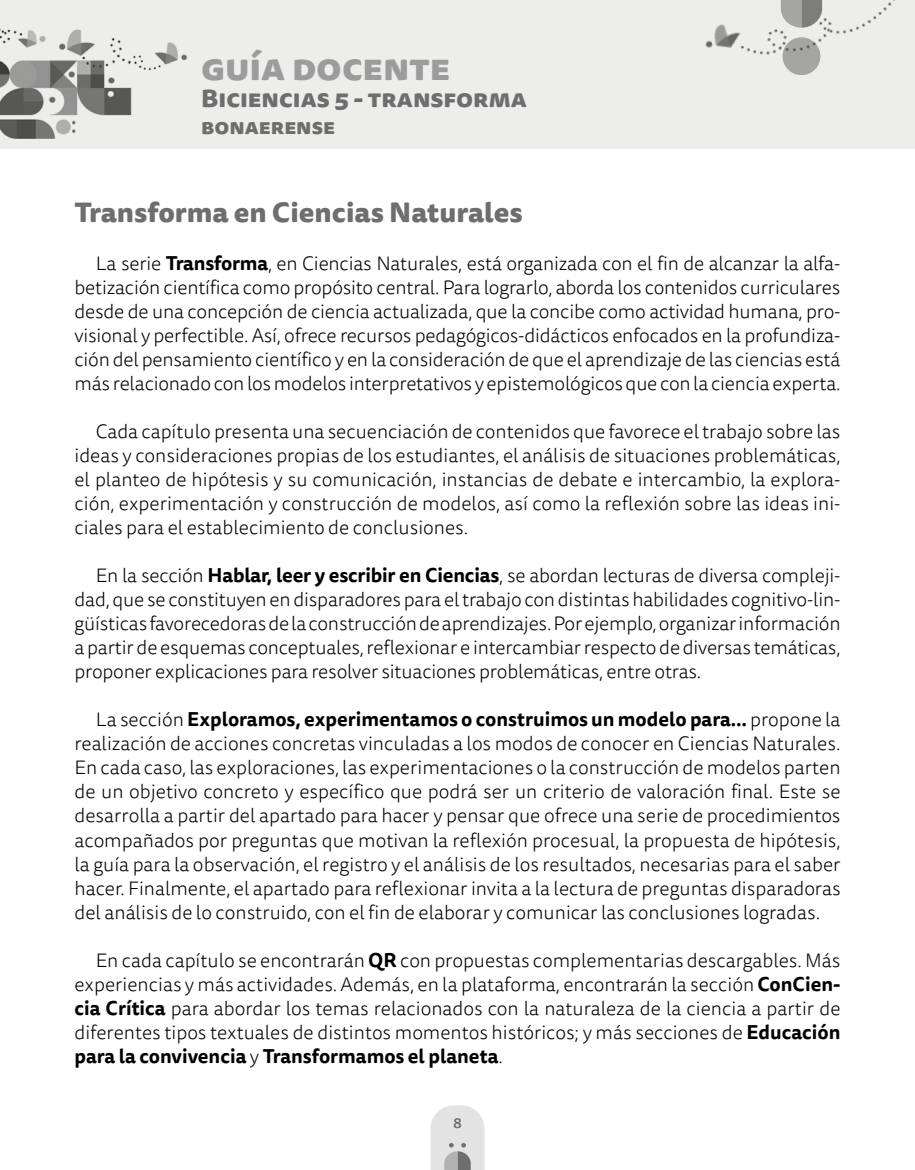
<style>
.page{position:relative;width:915px;height:1170px;background:#fff}
.page>*{position:absolute;margin:0;border:0;box-sizing:border-box;transform-origin:0 0}
.t1{font:800 36px "Tisa Sans Pro";color:#9c9c9c;scale:1.04 1}
.Titulo_teoria{font:800 27px "Tisa Sans Pro";color:#6e6e6e;scale:1.04 1}
.t2{font:800 24px "Tisa Sans Pro";color:#6e6e6e;scale:1.04 1}
.t3{font:800 21px "Tisa Sans Pro";color:#6e6e6e;scale:1.04 1}
.txt_desarrollo_con_s{font:300 19.5px/24px "Tisa Sans Pro";letter-spacing:-.005em;color:#000;text-align:justify}
.t4{font:500 15px "Tisa Sans Pro";color:#6e6e6e}
.s1{font-weight:700}
</style>
<div class="page">
<div style="left:0;top:0;width:914px;height:149px;background:#ededec"></div>
<svg style="left:430px;top:1105px;width:54px;height:64px;background:#dadada"></svg>
<h1 class="t1" style="left:201px;top:40px;width:241px">guía docente</h1>
<p class="t2" style="left:201px;top:80px;width:314px">Biciencias 5 - transforma</p>
<p class="t3" style="left:201px;top:111px;width:130px">bonaerense</p>
<p class="Titulo_teoria" style="left:74px;top:192px;width:432px">Transforma en Ciencias Naturales</p>
<p class="txt_desarrollo_con_s" style="left:74px;top:252px;width:767px;text-indent:21px">La serie <span class="s1">Transforma</span>, en Ciencias Naturales, está organizada con el fin de alcanzar la alfa&shy;betización científica como propósito central. Para lograrlo, aborda los contenidos curriculares desde de una concepción de ciencia actualizada, que la concibe como actividad humana, pro&shy;visional y perfectible. Así, ofrece recursos pedagógicos-didácticos enfocados en la profundiza&shy;ción del pensamiento científico y en la consideración de que el aprendizaje de las ciencias está más relacionado con los modelos interpretativos y epistemológicos que con la ciencia experta.</p>
<p class="txt_desarrollo_con_s" style="left:74px;top:420px;width:767px;text-indent:21px">Cada capítulo presenta una secuenciación de contenidos que favorece el trabajo sobre las ideas y consideraciones propias de los estudiantes, el análisis de situaciones problemáticas, el planteo de hipótesis y su comunicación, instancias de debate e intercambio, la explora&shy;ción, experimentación y construcción de modelos, así como la reflexión sobre las ideas ini&shy;ciales para el establecimiento de conclusiones.</p>
<p class="txt_desarrollo_con_s" style="left:74px;top:564px;width:767px;text-indent:21px">En la sección <span class="s1">Hablar, leer y escribir en Ciencias</span>, se abordan lecturas de diversa compleji&shy;dad, que se constituyen en disparadores para el trabajo con distintas habilidades cognitivo-lin&shy;güísticas favorecedoras de la construcción de aprendizajes. Por ejemplo, organizar información a partir de esquemas conceptuales, reflexionar e intercambiar respecto de diversas temáticas, proponer explicaciones para resolver situaciones problemáticas, entre otras.</p>
<p class="txt_desarrollo_con_s" style="left:74px;top:708px;width:767px;text-indent:21px">La sección <span class="s1">Exploramos, experimentamos o construimos un modelo para…</span> propone la realización de acciones concretas vinculadas a los modos de conocer en Ciencias Naturales.<br>En cada caso, las exploraciones, las experimentaciones o la construcción de modelos parten de un objetivo concreto y específico que podrá ser un criterio de valoración final. Este se desarrolla a partir del apartado para hacer y pensar que ofrece una serie de procedimientos acompañados por preguntas que motivan la reflexión procesual, la propuesta de hipótesis, la guía para la observación, el registro y el análisis de los resultados, necesarias para el saber hacer. Finalmente, el apartado para reflexionar invita a la lectura de preguntas disparadoras del análisis de lo construido, con el fin de elaborar y comunicar las conclusiones logradas.</p>
<p class="txt_desarrollo_con_s" style="left:74px;top:948px;width:767px;text-indent:21px">En cada capítulo se encontrarán <span class="s1">QR</span> con propuestas complementarias descargables. Más experiencias y más actividades. Además, en la plataforma, encontrarán la sección <span class="s1">ConCien&shy;cia Crítica</span> para abordar los temas relacionados con la naturaleza de la ciencia a partir de diferentes tipos textuales de distintos momentos históricos; y más secciones de <span class="s1">Educación para la convivencia</span> y <span class="s1">Transformamos el planeta</span>.</p>
<p class="t4" style="left:453px;top:1111px;width:10px">8</p>
</div>
